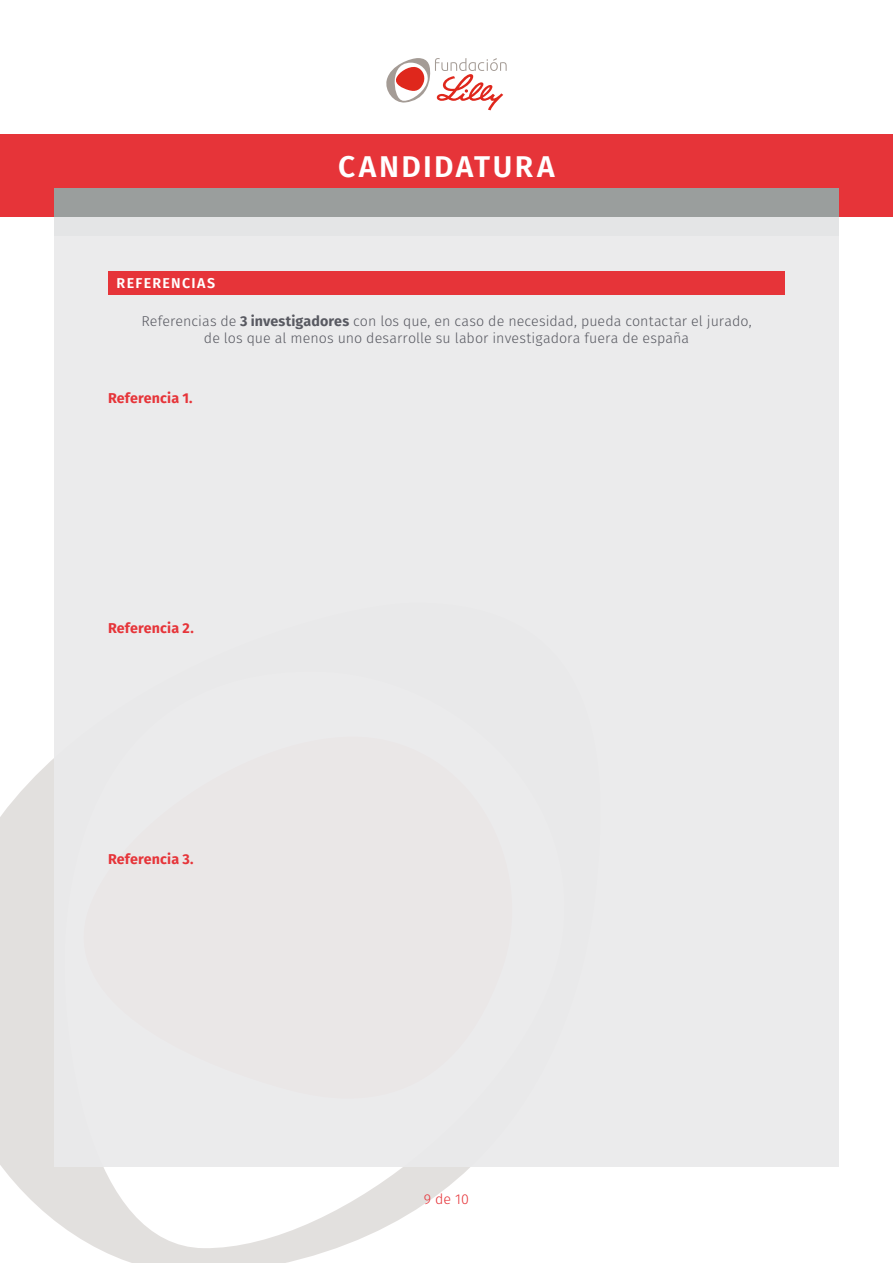
<style>
.page{position:relative;width:893px;height:1263px;background:#fff}
.page>*{position:absolute;margin:0;border:0;box-sizing:border-box;transform-origin:0 0}
.t1{font:600 30px "Fira Sans";letter-spacing:.08em;color:#fff}
.t2{font:300 14.25px/17.1px "Fira Sans";letter-spacing:.005em;color:#585961;text-align:center}
.t3{font:700 14.25px "Fira Sans";letter-spacing:.01em;color:#e63439}
.t4{font:600 14.25px "Fira Sans";letter-spacing:.09em;color:#fff}
.t5{font:300 14.25px "Fira Sans";color:#e63439}
.s1{font-weight:700}
</style>
<div class="page">
<svg style="left:0;top:758px;width:615px;height:505px"></svg>
<svg style="left:386px;top:58px;width:121px;height:52px"></svg>
<div style="left:0;top:134px;width:893px;height:83px;background:#e63439"></div>
<div style="left:54px;top:188px;width:785px;height:48px;background:#9a9e9d"></div>
<div style="left:54px;top:217px;width:785px;height:949px;background:#eaeaeb"></div>
<div style="left:108px;top:271px;width:677px;height:23px;background:#e63439"></div>
<h1 class="t1" style="left:338px;top:142px;width:218px">CANDIDATURA</h1>
<p class="t4" style="left:117px;top:272px;width:100px">REFERENCIAS</p>
<p class="t2" style="left:141px;top:312px;width:612px">Referencias de <span class="s1">3 investigadores</span> con los que, en caso de necesidad, pueda contactar el jurado, de los que al menos uno desarrolle su labor investigadora fuera de españa</p>
<p class="t3" style="left:108px;top:386px;width:86px">Referencia 1.</p>
<p class="t3" style="left:108px;top:616px;width:87px">Referencia 2.</p>
<p class="t3" style="left:108px;top:847px;width:87px">Referencia 3.</p>
<p class="t5" style="left:424px;top:1189px;width:47px">9 de 10</p>
</div>
